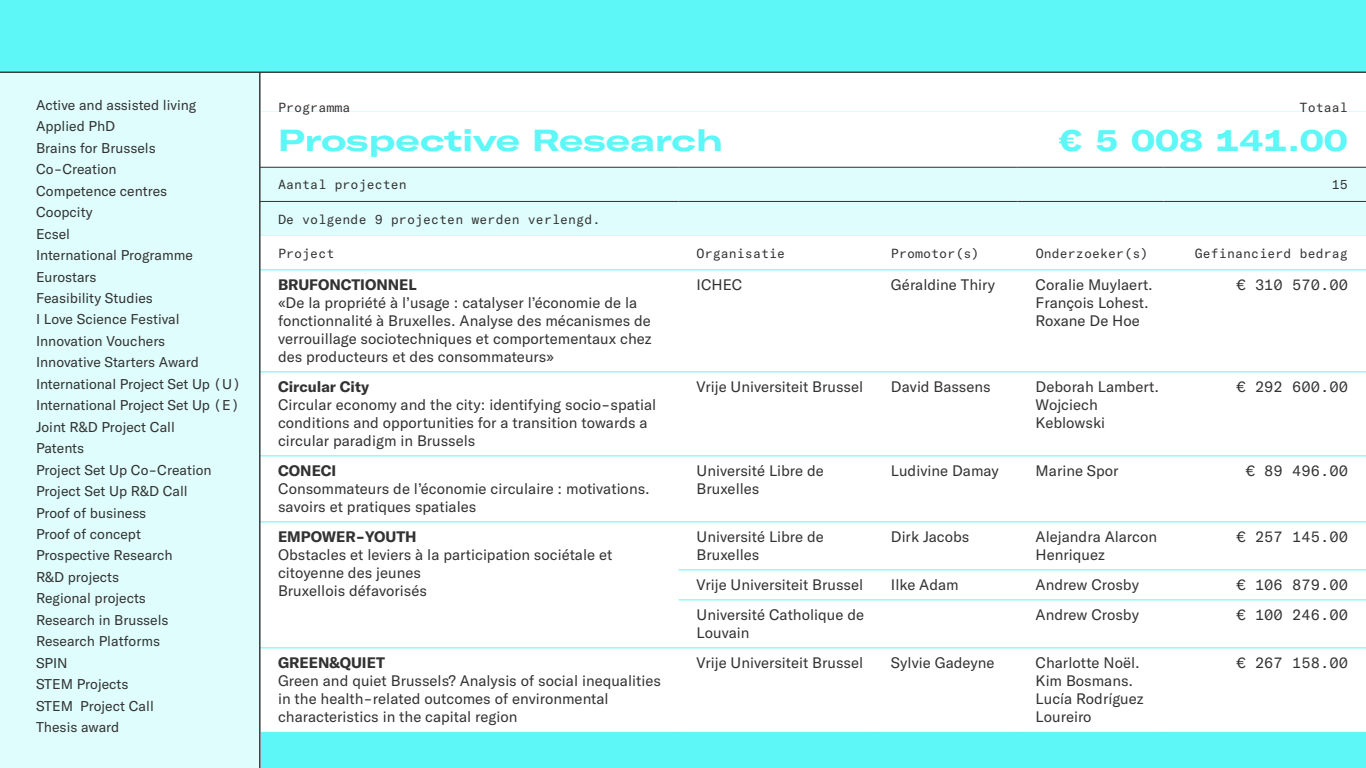
<style>
.page{position:relative;width:1366px;height:768px;background:#5df7f7}
.page>*{position:absolute;margin:0;border:0;box-sizing:border-box;transform-origin:0 0}
.t1{font:700 expanded 30px "GT America";color:#5df7f7}
.t2{font:15px/18px "GT America";color:#323232}
.t3{font:15px "GT America Mono";color:#323232}
.t4{font:700 15px "GT America";color:#323232}
.t5{font:14px/21.4px "GT America";color:#323232}
.t6{font:13px "GT America Mono";color:#323232}
</style>
<div class="page">
<div style="left:0;top:72px;width:260px;height:696px;background:#dffdfd"></div>
<div style="left:261px;top:73px;width:1105px;height:39px;background:#fff"></div>
<div style="left:261px;top:112px;width:1105px;height:620px;background:#fff"></div>
<div style="left:261px;top:168px;width:1105px;height:68px;background:#dffdfd"></div>
<hr style="left:260px;top:372px;width:419px;height:1px;background:#5df7f7">
<hr style="left:679px;top:372px;width:194px;height:1px;background:#5df7f7">
<hr style="left:873px;top:372px;width:145px;height:1px;background:#5df7f7">
<hr style="left:1018px;top:372px;width:146px;height:1px;background:#5df7f7">
<hr style="left:1164px;top:372px;width:202px;height:1px;background:#5df7f7">
<hr style="left:260px;top:456px;width:419px;height:1px;background:#5df7f7">
<hr style="left:679px;top:456px;width:194px;height:1px;background:#5df7f7">
<hr style="left:873px;top:456px;width:145px;height:1px;background:#5df7f7">
<hr style="left:1018px;top:456px;width:146px;height:1px;background:#5df7f7">
<hr style="left:1164px;top:456px;width:202px;height:1px;background:#5df7f7">
<hr style="left:679px;top:522px;width:194px;height:1px;background:#5df7f7">
<hr style="left:873px;top:522px;width:145px;height:1px;background:#5df7f7">
<hr style="left:1018px;top:522px;width:146px;height:1px;background:#5df7f7">
<hr style="left:1164px;top:522px;width:202px;height:1px;background:#5df7f7">
<hr style="left:679px;top:570px;width:194px;height:1px;background:#5df7f7">
<hr style="left:873px;top:570px;width:145px;height:1px;background:#5df7f7">
<hr style="left:1018px;top:570px;width:146px;height:1px;background:#5df7f7">
<hr style="left:1164px;top:570px;width:202px;height:1px;background:#5df7f7">
<hr style="left:679px;top:600px;width:194px;height:1px;background:#5df7f7">
<hr style="left:873px;top:600px;width:145px;height:1px;background:#5df7f7">
<hr style="left:1018px;top:600px;width:146px;height:1px;background:#5df7f7">
<hr style="left:1164px;top:600px;width:202px;height:1px;background:#5df7f7">
<hr style="left:679px;top:648px;width:194px;height:1px;background:#5df7f7">
<hr style="left:873px;top:648px;width:145px;height:1px;background:#5df7f7">
<hr style="left:1018px;top:648px;width:146px;height:1px;background:#5df7f7">
<hr style="left:1164px;top:648px;width:202px;height:1px;background:#5df7f7">
<hr style="left:260px;top:201px;width:419px;height:1px;background:#323232">
<hr style="left:679px;top:201px;width:194px;height:1px;background:#323232">
<hr style="left:873px;top:201px;width:145px;height:1px;background:#323232">
<hr style="left:1018px;top:201px;width:146px;height:1px;background:#323232">
<hr style="left:1164px;top:201px;width:202px;height:1px;background:#323232">
<hr style="left:260px;top:270px;width:419px;height:1px;background:#5df7f7">
<hr style="left:679px;top:270px;width:194px;height:1px;background:#5df7f7">
<hr style="left:873px;top:270px;width:145px;height:1px;background:#5df7f7">
<hr style="left:1018px;top:270px;width:146px;height:1px;background:#5df7f7">
<hr style="left:1164px;top:270px;width:202px;height:1px;background:#5df7f7">
<hr style="left:260px;top:522px;width:419px;height:1px;background:#5df7f7">
<hr style="left:260px;top:648px;width:419px;height:1px;background:#5df7f7">
<hr style="left:1018px;top:167px;width:146px;height:1px;background:#323232">
<hr style="left:1164px;top:167px;width:202px;height:1px;background:#323232">
<hr style="left:260px;top:167px;width:419px;height:1px;background:#323232">
<hr style="left:679px;top:167px;width:194px;height:1px;background:#323232">
<hr style="left:873px;top:167px;width:145px;height:1px;background:#323232">
<hr style="left:0;top:72px;width:1366px;height:1px;background:#323232">
<hr style="left:260px;top:72px;width:1px;height:696px;background:#323232">
<p class="t5" style="left:36px;top:94px;width:206px">Active and assisted living<br>Applied PhD<br>Brains for Brussels<br>Co-Creation<br>Competence centres<br>Coopcity<br>Ecsel<br>International Programme<br>Eurostars<br>Feasibility Studies<br>I Love Science Festival<br>Innovation Vouchers<br>Innovative Starters Award<br>International Project Set Up (U)<br>International Project Set Up (E)<br>Joint R&amp;D Project Call<br>Patents<br>Project Set Up Co-Creation<br>Project Set Up R&amp;D Call<br>Proof of business<br>Proof of concept<br>Prospective Research<br>R&amp;D projects<br>Regional projects<br>Research in Brussels<br>Research Platforms<br>SPIN<br>STEM Projects<br>STEM Project Call<br>Thesis award</p>
<p class="t6" style="left:278px;top:100px;width:74px">Programma</p>
<p class="t6" style="left:1300px;top:100px;width:50px">Totaal</p>
<h1 class="t1" style="left:278px;top:122px;width:446px">Prospective Research</h1>
<h1 class="t1" style="left:1058px;top:122px;width:291px">€ 5 008 141.00</h1>
<p class="t6" style="left:278px;top:178px;width:130px">Aantal projecten</p>
<p class="t6" style="left:1332px;top:178px;width:18px">15</p>
<p class="t6" style="left:278px;top:212px;width:324px">De volgende 9 projecten werden verlengd.</p>
<p class="t6" style="left:278px;top:246px;width:58px">Project</p>
<p class="t6" style="left:697px;top:246px;width:90px">Organisatie</p>
<p class="t6" style="left:891px;top:246px;width:90px">Promotor(s)</p>
<p class="t6" style="left:1036px;top:246px;width:114px">Onderzoeker(s)</p>
<p class="t6" style="left:1195px;top:246px;width:155px">Gefinancierd bedrag</p>
<p class="t4" style="left:278px;top:275px;width:140px">BRUFONCTIONNEL</p>
<p class="t2" style="left:278px;top:294px;width:375px">«De la propriété à l’usage : catalyser l’économie de la fonctionnalité à Bruxelles. Analyse des mécanismes de verrouillage sociotechniques et comportementaux chez des producteurs et des consommateurs»</p>
<p class="t2" style="left:697px;top:276px;width:47px">ICHEC</p>
<p class="t2" style="left:891px;top:276px;width:106px">Géraldine Thiry</p>
<p class="t2" style="left:1036px;top:276px;width:119px">Coralie Muylaert.<br>François Lohest.<br>Roxane De Hoe</p>
<p class="t3" style="left:1236px;top:276px;width:113px">€ 310 570.00</p>
<p class="t4" style="left:278px;top:377px;width:93px">Circular City</p>
<p class="t2" style="left:278px;top:396px;width:380px">Circular economy and the city: identifying socio-spatial conditions and opportunities for a transition towards a circular paradigm in Brussels</p>
<p class="t2" style="left:697px;top:378px;width:168px">Vrije Universiteit Brussel</p>
<p class="t2" style="left:891px;top:378px;width:101px">David Bassens</p>
<p class="t2" style="left:1036px;top:378px;width:125px">Deborah Lambert.<br>Wojciech<br>Keblowski</p>
<p class="t3" style="left:1236px;top:378px;width:113px">€ 292 600.00</p>
<p class="t4" style="left:278px;top:461px;width:60px">CONECI</p>
<p class="t2" style="left:278px;top:480px;width:373px">Consommateurs de l’économie circulaire : motivations. savoirs et pratiques spatiales</p>
<p class="t2" style="left:697px;top:462px;width:129px">Université Libre de<br>Bruxelles</p>
<p class="t2" style="left:891px;top:462px;width:109px">Ludivine Damay</p>
<p class="t2" style="left:1036px;top:462px;width:84px">Marine Spor</p>
<p class="t3" style="left:1246px;top:462px;width:104px">€ 89 496.00</p>
<p class="t4" style="left:278px;top:527px;width:140px">EMPOWER-YOUTH</p>
<p class="t2" style="left:278px;top:546px;width:336px">Obstacles et leviers à la participation sociétale et citoyenne des jeunes<br>Bruxellois défavorisés</p>
<p class="t2" style="left:697px;top:528px;width:129px">Université Libre de<br>Bruxelles</p>
<p class="t2" style="left:891px;top:528px;width:80px">Dirk Jacobs</p>
<p class="t2" style="left:1036px;top:528px;width:123px">Alejandra Alarcon<br>Henriquez</p>
<p class="t3" style="left:1236px;top:528px;width:113px">€ 257 145.00</p>
<p class="t2" style="left:697px;top:576px;width:168px">Vrije Universiteit Brussel</p>
<p class="t2" style="left:891px;top:576px;width:69px">Ilke Adam</p>
<p class="t2" style="left:1036px;top:576px;width:105px">Andrew Crosby</p>
<p class="t3" style="left:1236px;top:576px;width:113px">€ 106 879.00</p>
<p class="t2" style="left:697px;top:606px;width:169px">Université Catholique de<br>Louvain</p>
<p class="t2" style="left:1036px;top:606px;width:105px">Andrew Crosby</p>
<p class="t3" style="left:1236px;top:606px;width:113px">€ 100 246.00</p>
<p class="t4" style="left:278px;top:653px;width:108px">GREEN&amp;QUIET</p>
<p class="t2" style="left:278px;top:672px;width:384px">Green and quiet Brussels? Analysis of social inequalities in the health-related outcomes of environmental characteristics in the capital region</p>
<p class="t2" style="left:697px;top:654px;width:168px">Vrije Universiteit Brussel</p>
<p class="t2" style="left:891px;top:654px;width:105px">Sylvie Gadeyne</p>
<p class="t2" style="left:1036px;top:654px;width:109px">Charlotte Noël.<br>Kim Bosmans.<br>Lucía Rodríguez<br>Loureiro</p>
<p class="t3" style="left:1236px;top:654px;width:113px">€ 267 158.00</p>
</div>
